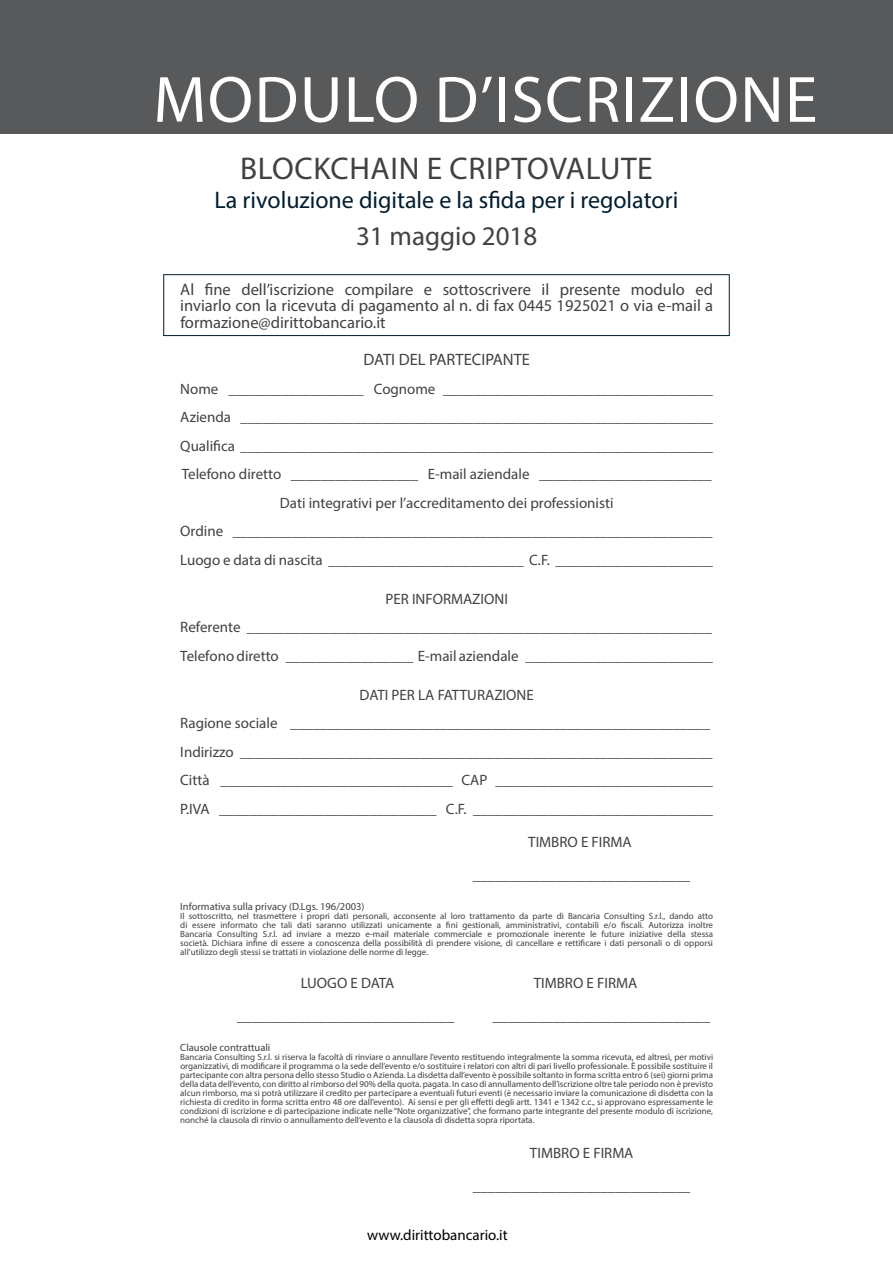
<style>
.page{position:relative;width:893px;height:1263px;background:#fff}
.page>*{position:absolute;margin:0;border:0;box-sizing:border-box;transform-origin:0 0}
.t1{font:66px "Myriad Pro";color:#fff}
.t2{font:31.5px "Myriad Pro";letter-spacing:.02em;color:#414042}
.t3{font:27px "Myriad Pro";color:#414042}
.t4{font:24px "Myriad Pro";color:#001d2f}
.t5{font:16.5px/16.5px "Myriad Pro";color:#414042;text-align:justify}
.t6{font:15px/28.5px "Myriad Pro";color:#414042;text-align:center}
.t7{font:15px "Myriad Pro";color:#000}
.t8{font:10.5px "Myriad Pro";color:#414042}
.t9{font:9px/9px "Myriad Pro";color:#414042;text-align:justify}
</style>
<div class="page">
<div style="left:0;top:0;width:893px;height:134px;background:#58595b"></div>
<div style="left:163px;top:274px;width:567px;height:62px;border:1px solid #001d2f"></div>
<h1 class="t1" style="left:153px;top:59px;width:41px">modulod</h1>
<h1 class="t1" style="left:480px;top:59px;width:42px">’iscri</h1>
<h1 class="t1" style="left:638px;top:59px;width:73px">zione</h1>
<h2 class="t2" style="left:240px;top:149px;width:414px">Blockchain e criptovalute</h2>
<h3 class="t4" style="left:215px;top:185px;width:465px">La rivoluzione digitale e la sfida per i regolatori</h3>
<h3 class="t3" style="left:356px;top:220px;width:183px">31 maggio 2018</h3>
<h3 class="t5" style="left:180px;top:281px;width:534px">Al fine dell’iscrizione compilare e sottoscrivere il presente modulo ed inviarlo con la ricevuta di pagamento al n. di fax 0445 1925021 o via e-mail a formazione@dirittobancario.it</h3>
<h3 class="t5" style="left:363px;top:351px;width:75px">DATI DEL PARTECIPANTE</h3>
<p class="t6" style="left:180px;top:374px;width:534px">Nome __________________ Cognome ____________________________________ Azienda _______________________________________________________________ Qualifica _______________________________________________________________ Telefono diretto _________________ E- mail aziendale _______________________ Dati integrativi per l’accreditamento dei professionisti<br>Ordine ________________________________________________________________ Luogo e data di nascita __________________________ C.F. _____________________</p>
<h3 class="t6" style="left:385px;top:584px;width:9px">PER</h3>
<h3 class="t6" style="left:180px;top:584px;width:534px;text-align:left;text-indent:232px">IN FORMAZIONI<br>Referente ______________________________________________________________<br>Telefono diretto _________________ E- mail aziendale _________________________</h3>
<h3 class="t6" style="left:360px;top:680px;width:41px">DATI PER</h3>
<h3 class="t6" style="left:180px;top:680px;width:534px;text-align:left;text-indent:238px">LA FATTURAZIONE<br>Ragione sociale ________________________________________________________ I ndirizzo _______________________________________________________________ Città _______________________________ CAP</h3>
<h3 class="t6" style="left:496px;top:766px;width:219px">_____________________________</h3>
<h3 class="t6" style="left:180px;top:794px;width:17px">P.IVA</h3>
<h3 class="t6" style="left:219px;top:794px;width:496px">_____________________________ C.F. ________________________________</h3>
<h3 class="t6" style="left:473px;top:825px;width:219px;line-height:33px">TIMBRO E FIRMA _____________________________</h3>
<p class="t8" style="left:180px;top:900px;width:186px">I nformativa sulla privacy (D.Lgs. 196/2003)</p>
<p class="t9" style="left:180px;top:911px;width:534px">I l sottoscritto, nel trasmettere i propri dati personali, acconsente al loro trattamento da parte di Bancaria Consulting S.r.l., dando atto di essere informato che tali dati saranno utilizzati unicamente a fini gestionali, amministrativi, contabili e/o fiscali. Autorizza inoltre Bancaria Consulting S.r.l. ad inviare a mezzo e-mail materiale commerciale e promozionale inerente le future iniziative della stessa società. Dichiara infine di essere a conoscenza della possibilità di prendere visione, di cancellare e rettificare i dati personali o di opporsi all’utilizzo degli stessi se trattati in violazione delle norme di legge.</p>
<h3 class="t6" style="left:301px;top:968px;width:79px">LUOGO E DATA</h3>
<h3 class="t6" style="left:534px;top:968px;width:104px">TIMBRO E FIRMA</h3>
<h3 class="t6" style="left:237px;top:1001px;width:219px">_____________________________</h3>
<h3 class="t6" style="left:493px;top:1001px;width:219px">_____________________________</h3>
<p class="t8" style="left:180px;top:1041px;width:92px">Clausole contrattuali</p>
<p class="t9" style="left:180px;top:1052px;width:534px">Bancaria Consulting S.r.l. si riserva la facoltà di rinviare o annullare l’evento restituendo integralmente la somma ricevuta, ed altresì, per motivi organizzativi, di modificare il programma o la sede dell’evento e/o sostituire i relatori con altri di pari livello professionale. È possibile sostituire il partecipante con altra persona dello stesso Studio o Azienda. La disdetta dall’evento è possibile soltanto in forma scritta entro 6 (sei) giorni prima della data dell’evento, con diritto al rimborso del 90% della quota. pagata. In caso di annullamento dell’iscrizione oltre tale periodo non è previsto alcun rimborso, ma si potrà utilizzare il credito per partecipare a eventuali futuri eventi (è necessario inviare la comunicazione di disdetta con la richiesta di credito in forma scritta entro 48 ore dall’evento). Ai sensi e per gli effetti degli artt. 1341 e 1342 c.c., si approvano espressamente le condizioni di iscrizione e di partecipazione indicate nelle “Note organizzative”, che formano parte integrante del presente modulo di iscrizione, nonché la clausola di rinvio o annullamento dell’evento e la clausola di disdetta sopra riportata.</p>
<h3 class="t6" style="left:530px;top:1138px;width:104px">TIMBRO E FIRMA</h3>
<h3 class="t6" style="left:473px;top:1171px;width:219px">_____________________________</h3>
<h3 class="t7" style="left:367px;top:1226px;width:142px">www.dirittobancario.it</h3>
</div>
